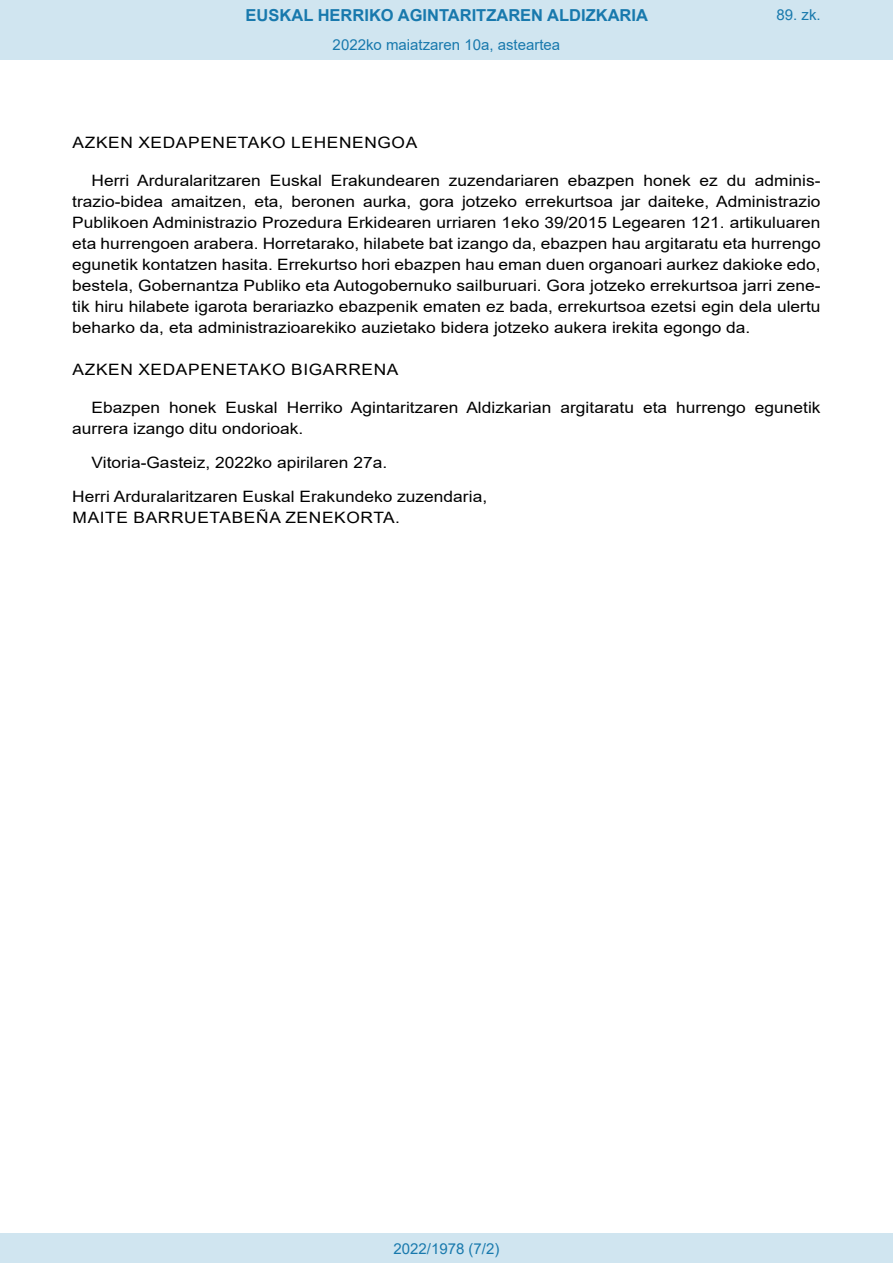
<style>
.page{position:relative;width:893px;height:1263px;background:#fff}
.page>*{position:absolute;margin:0;border:0;box-sizing:border-box;transform-origin:0 0}
.t1{font:700 16.5px "Arial";color:#1879ad}
.BOPVDetalle{font:15.6px/21px "Arial";color:#000;text-align:justify;scale:1.11 1}
.BOPVDisposicion{font:15.6px "Arial";letter-spacing:.035em;color:#000;scale:1.11 1}
.BOPVFirmaPuesto{font:15.6px "Arial";color:#000;scale:1.11 1}
.BOPVFirmaLugFec{font:15.6px "Arial";color:#000;scale:1.11 1}
.BOPVFirmaNombre{font:15.6px "Arial";letter-spacing:.035em;color:#000;scale:1.11 1}
.Paginacion_Centro{font:15px "Arial";color:#1879ad}
</style>
<div class="page">
<div style="left:0;top:0;width:893px;height:60px;background:#d0e5f0"></div>
<div style="left:0;top:1233px;width:893px;height:30px;background:#d0e5f0"></div>
<p class="t1" style="left:246px;top:3px;width:404px">EUSKAL HERRIKO AGINTARITZAREN ALDIZKARIA</p>
<p class="Paginacion_Centro" style="left:333px;top:35px;width:229px">2022ko maiatzaren 10a, asteartea</p>
<p class="Paginacion_Centro" style="left:776px;top:5px;width:46px">89. zk.</p>
<p class="BOPVDisposicion" style="left:73px;top:132px;width:312px">AZKEN XEDAPENETAKO LEHENENGOA</p>
<p class="BOPVDetalle" style="left:72px;top:170px;width:676px;text-indent:19px">Herri Arduralaritzaren Euskal Erakundearen zuzendariaren ebazpen honek ez du adminis&shy;trazio-bidea amaitzen, eta, beronen aurka, gora jotzeko errekurtsoa jar daiteke, Administrazio Publikoen Administrazio Prozedura Erkidearen urriaren 1eko 39/2015 Legearen 121. artikuluaren eta hurrengoen arabera. Horretarako, hilabete bat izango da, ebazpen hau argitaratu eta hurrengo egunetik kontatzen hasita. Errekurtso hori ebazpen hau eman duen organoari aurkez dakioke edo, bestela, Gobernantza Publiko eta Autogobernuko sailburuari. Gora jotzeko errekurtsoa jarri zene&shy;tik hiru hilabete igarota berariazko ebazpenik ematen ez bada, errekurtsoa ezetsi egin dela ulertu beharko da, eta administrazioarekiko auzietako bidera jotzeko aukera irekita egongo da.</p>
<p class="BOPVDisposicion" style="left:73px;top:359px;width:295px">AZKEN XEDAPENETAKO BIGARRENA</p>
<p class="BOPVDetalle" style="left:72px;top:397px;width:676px;text-indent:19px">Ebazpen honek Euskal Herriko Agintaritzaren Aldizkarian argitaratu eta hurrengo egunetik aurrera izango ditu ondorioak.</p>
<p class="BOPVFirmaLugFec" style="left:92px;top:452px;width:268px">Vitoria-Gasteiz, 2022ko apirilaren 27a.</p>
<p class="BOPVFirmaPuesto" style="left:72px;top:486px;width:375px">Herri Arduralaritzaren Euskal Erakundeko zuzendaria,</p>
<p class="BOPVFirmaNombre" style="left:73px;top:507px;width:296px">MAITE BARRUETABEÑA ZENEKORTA.</p>
<p class="Paginacion_Centro" style="left:393px;top:1238px;width:107px">2022/1978 (7/2)</p>
</div>
